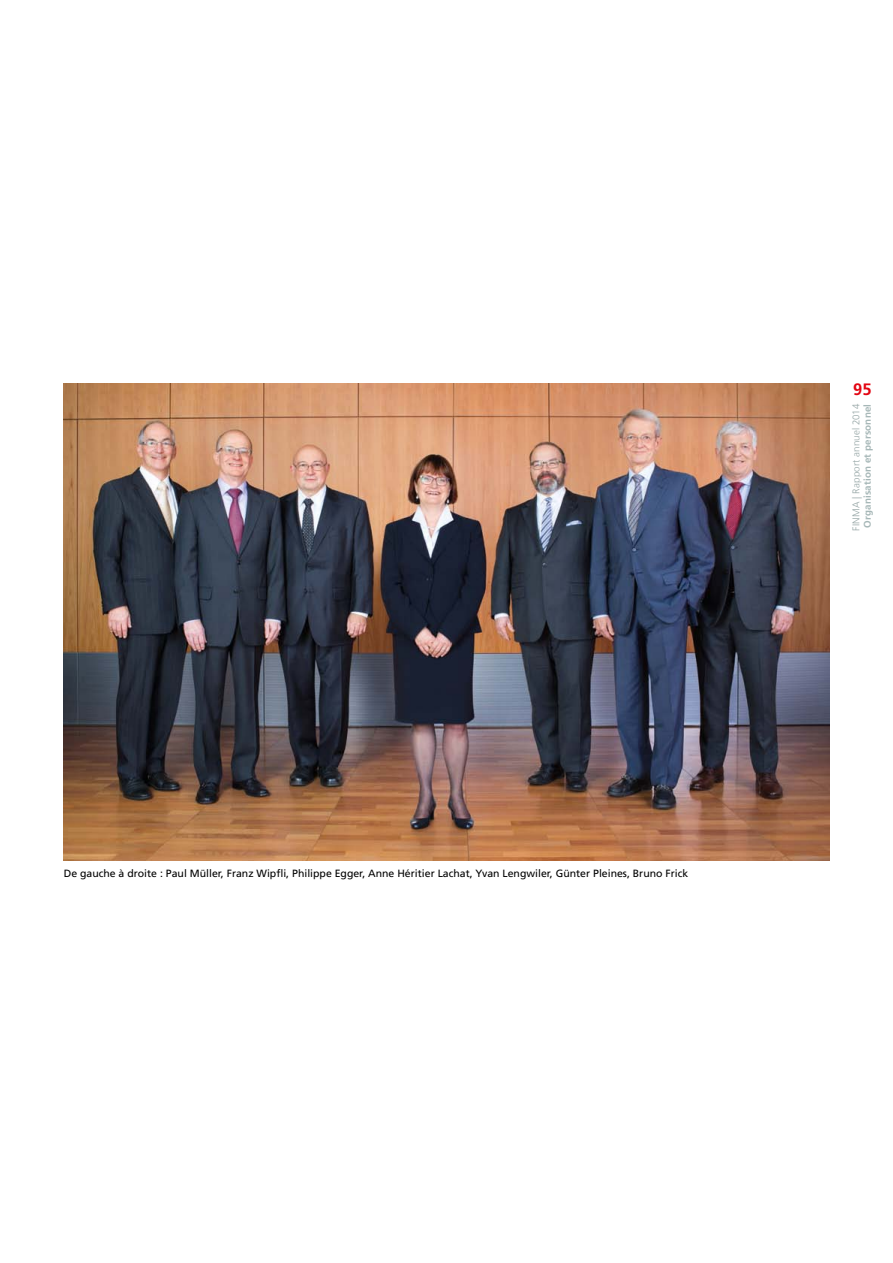
<style>
.page{position:relative;width:893px;height:1263px;background:#fff}
.page>*{position:absolute;margin:0;border:0;box-sizing:border-box;transform-origin:0 0}
.t1{font:700 16.5px "Frutiger LT Com";color:#e30613}
.t2{font:10.5px "Frutiger LT Com";color:#000}
.t3{font:300 9.75px "Frutiger LT Com";letter-spacing:.015em;color:#95a5a5}
.t4{font:700 9.75px "Frutiger LT Com";letter-spacing:.02em;color:#a6b7b7}
</style>
<div class="page">
<img style="left:64px;top:384px;width:765px;height:476px">
<p class="t2" style="left:64px;top:867px;width:626px">De gauche à droite : Paul Müller, Franz Wipfli, Philippe Egger, Anne Héritier Lachat, Yvan Lengwiler, Günter Pleines, Bruno Frick</p>
<h1 class="t1" style="left:853px;top:380px;width:20px">95</h1>
<p class="t3" style="left:851px;top:531px;width:128px;rotate:-90deg">FINMA | Rapport annuel 2014</p>
<p class="t4" style="left:862px;top:528px;width:125px;rotate:-90deg">Organisation et personnel</p>
</div>
